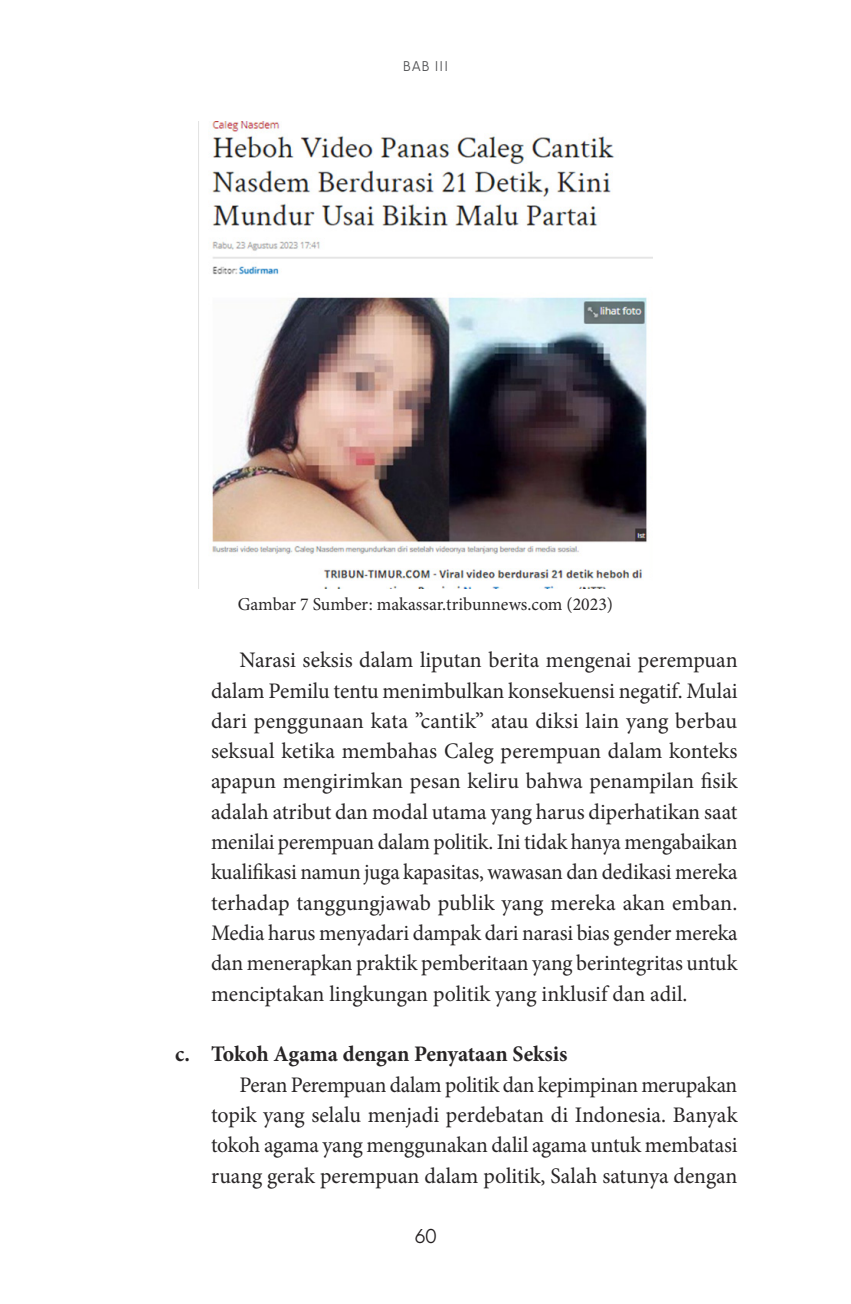
<style>
.page{position:relative;width:851px;height:1304px;background:#fff}
.page>*{position:absolute;margin:0;border:0;box-sizing:border-box;transform-origin:0 0}
.konten{font:22.2px/30.4px "Minion Pro";color:#282526;text-align:justify}
.konten-2{font:22.2px/30.4px "Minion Pro";color:#282526;text-align:justify;scale:.96 1}
.angka_2{font:700 22.2px "Minion Pro";letter-spacing:-.005em;color:#282526}
.t1{font:300 20px "Wigrum";color:#231f20}
.t2{font:18.2px "Minion Pro";color:#282526}
.t3{font:300 14.2px "Wigrum";color:#57585a}
</style>
<div class="page">
<img style="left:212px;top:121px;width:440px;height:468px">
<p class="t3" style="left:402px;top:55px;width:47px">BAB III</p>
<p class="t2" style="left:238px;top:592px;width:377px">Gambar 7 Sumber: makassar.tribunnews.com (2023)</p>
<p class="konten" style="left:211px;top:645px;width:528px;text-indent:28px">Narasi seksis dalam liputan berita mengenai perempuan dalam Pemilu tentu menimbulkan konsekuensi negatif. Mulai dari penggunaan kata ”cantik” atau diksi lain yang berbau seksual ketika membahas Caleg perempuan dalam konteks apapun mengirimkan pesan keliru bahwa penampilan fisik adalah atribut dan modal utama yang harus diperhatikan saat menilai perempuan dalam politik. Ini tidak hanya mengabaikan kualifikasi namun juga kapasitas, wawasan dan dedikasi mereka terhadap tanggungjawab publik yang mereka akan emban.<br>Media harus menyadari dampak dari narasi bias gender mereka dan menerapkan praktik pemberitaan yang berintegritas untuk menciptakan lingkungan politik yang inklusif dan adil.</p>
<p class="angka_2" style="left:175px;top:1039px;width:394px">c. Tokoh Agama dengan Penyataan Seksis</p>
<p class="konten-2" style="left:211px;top:1070px;width:550px;text-indent:28px">Peran Perempuan dalam politik dan kepimpinan merupakan topik yang selalu menjadi perdebatan di Indonesia. Banyak tokoh agama yang menggunakan dalil agama untuk membatasi ruang gerak perempuan dalam politik, Salah satunya dengan</p>
<p class="t1" style="left:414px;top:1221px;width:24px">60</p>
</div>
